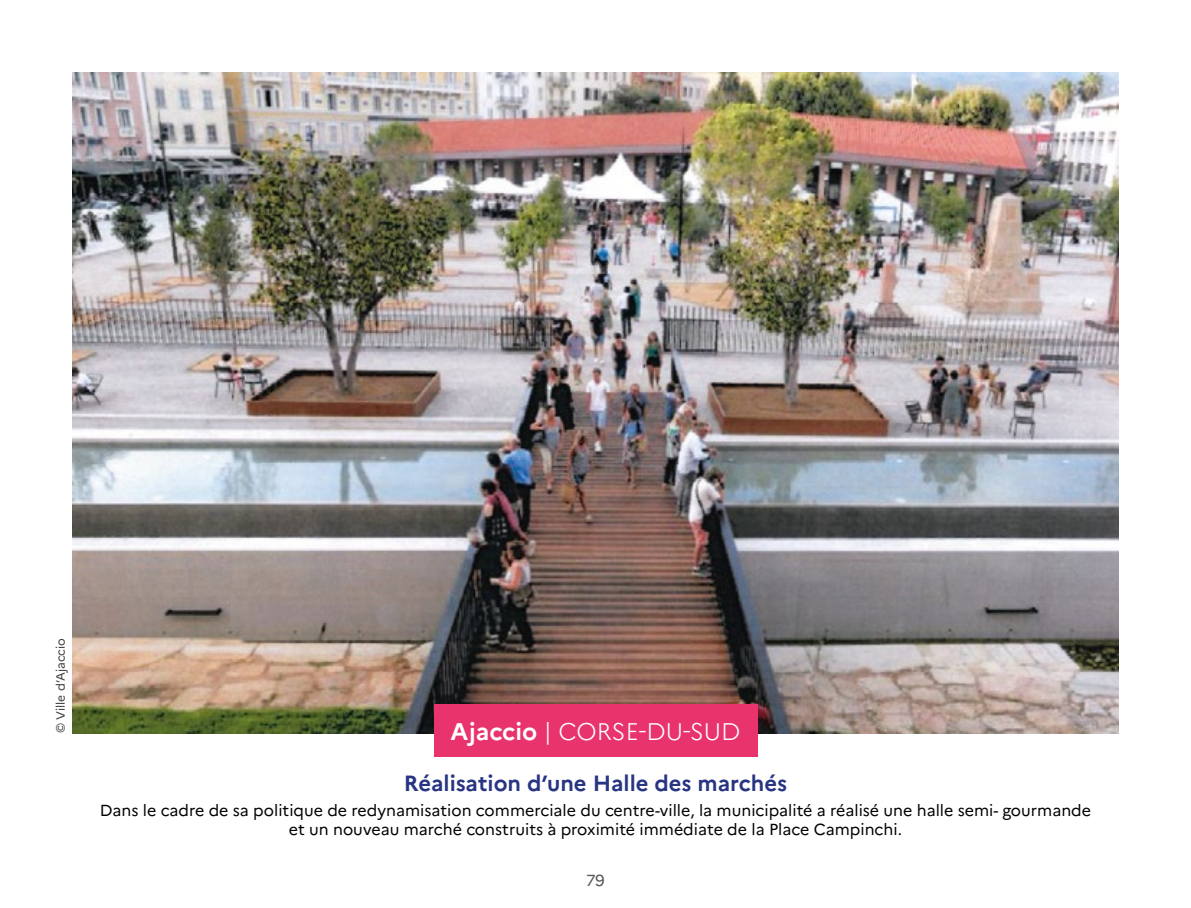
<style>
.page{position:relative;width:1191px;height:908px;background:#fff}
.page>*{position:absolute;margin:0;border:0;box-sizing:border-box;transform-origin:0 0}
.t1{font:300 24px "Marianne";color:#fff}
.t2{font:700 22px "Marianne";color:#283583}
.t3{font:16px/19.2px "Marianne";color:#000;text-align:center}
.t4{font:16px "Marianne";color:#575756}
.t5{font:12px "Marianne";color:#3c3c3b}
.s1{font-weight:700}
</style>
<div class="page">
<img style="left:72px;top:72px;width:1047px;height:661px">
<div style="left:433px;top:704px;width:324px;height:52px;background:#e8336d"></div>
<p class="t5" style="left:53px;top:733px;width:97px;rotate:-90deg">© Ville d’Ajaccio</p>
<h1 class="t1" style="left:450px;top:716px;width:291px"><span class="s1">Ajaccio</span> | CORSE-DU-SUD</h1>
<h2 class="t2" style="left:404px;top:769px;width:385px">Réalisation d’une Halle des marchés</h2>
<p class="t3" style="left:100px;top:799px;width:992px">Dans le cadre de sa politique de redynamisation commerciale du centre-ville, la municipalité a réalisé une halle semi- gourmande et un nouveau marché construits à proximité immédiate de la Place Campinchi.</p>
<p class="t4" style="left:586px;top:870px;width:20px">79</p>
</div>
